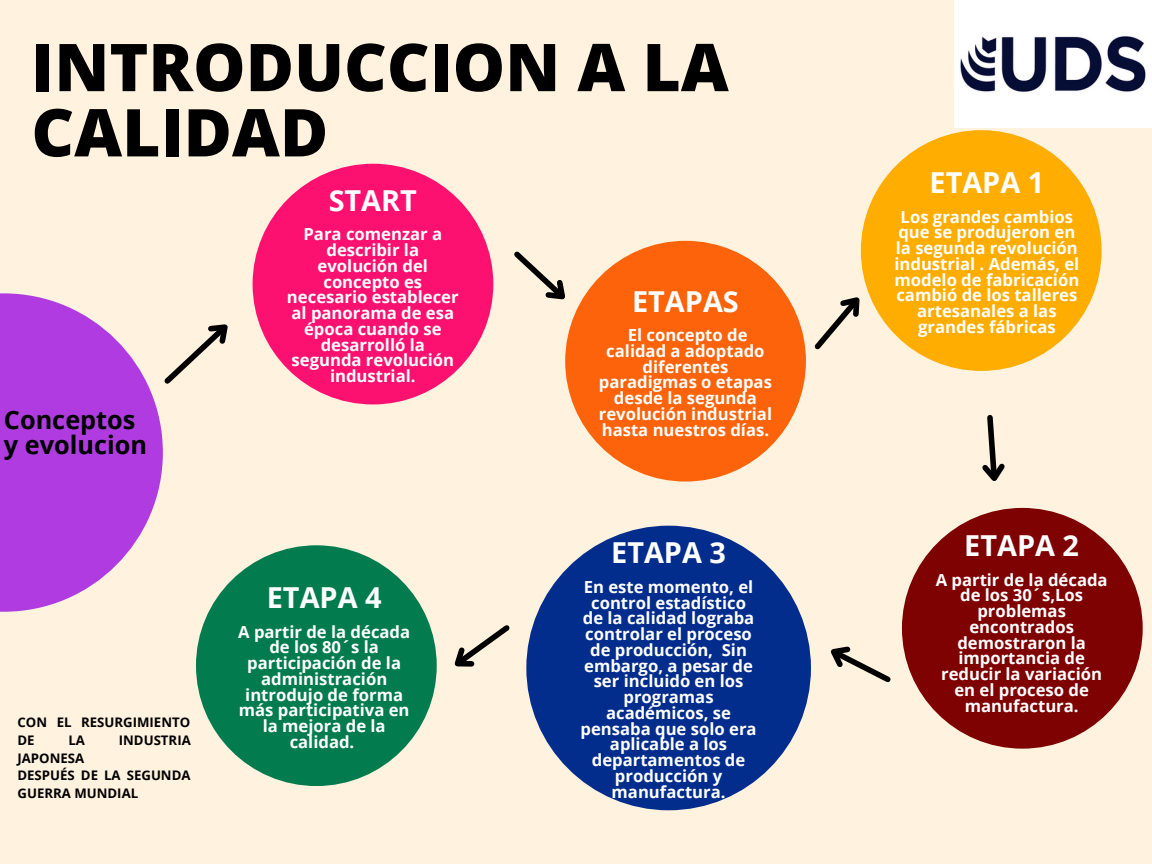
<style>
.page{position:relative;width:1152px;height:864px;background:#fff3e0}
.page>*{position:absolute;margin:0;border:0;box-sizing:border-box;transform-origin:0 0}
.t1{font:800 66px/65.2px "Open Sans";color:#000}
.t2{font:700 28.8px "Open Sans";color:#fff}
.t3{font:700 25.35px/25.2px "Open Sans";color:#000}
.t4{font:700 16.65px/15.8px "Open Sans";color:#fff;text-align:center}
.t5{font:700 13.2px/17.5px "Open Sans";color:#000}
</style>
<div class="page">
<div style="left:253px;top:164px;width:240px;height:240px;background:#fc1170;border-radius:50%"></div>
<div style="left:565px;top:241px;width:241px;height:241px;background:#fd630a;border-radius:50%"></div>
<div style="left:861px;top:130px;width:241px;height:241px;background:#ffad01;border-radius:50%"></div>
<div style="left:196px;top:545px;width:241px;height:241px;background:#027c4f;border-radius:50%"></div>
<div style="left:526px;top:526px;width:285px;height:284px;background:#022d8c;border-radius:50%"></div>
<div style="left:902px;top:508px;width:241px;height:241px;background:#7f0203;border-radius:50%"></div>
<svg style="left:164px;top:324px;width:64px;height:60px"></svg>
<svg style="left:514px;top:251px;width:66px;height:64px"></svg>
<svg style="left:814px;top:282px;width:61px;height:68px"></svg>
<svg style="left:0;top:293px;width:163px;height:319px;fill:#b03ce1"></svg>
<img style="left:955px;top:0;width:197px;height:127px">
<svg style="left:982px;top:415px;width:23px;height:66px"></svg>
<svg style="left:830px;top:646px;width:61px;height:37px"></svg>
<svg style="left:454px;top:625px;width:56px;height:42px"></svg>
<h1 class="t1" style="left:31px;top:33px;width:699px">INTRODUCCION A LA<br>CALIDAD</h1>
<h3 class="t3" style="left:4px;top:406px;width:145px">Conceptos y evolucion</h3>
<h2 class="t2" style="left:329px;top:180px;width:90px">START</h2>
<p class="t4" style="left:287px;top:226px;width:173px">Para comenzar a describir la evolución del concepto es necesario establecer al panorama de esa época cuando se desarrolló la segunda revolución industrial.</p>
<p class="t5" style="left:17px;top:713px;width:174px">CON EL RESURGIMIENTO<br>DE</p>
<p class="t5" style="left:68px;top:731px;width:18px">LA</p>
<p class="t5" style="left:119px;top:731px;width:73px">INDUSTRIA</p>
<p class="t5" style="left:17px;top:749px;width:175px">JAPONESA<br>DESPUÉS DE LA SEGUNDA<br>GUERRA MUNDIAL</p>
<h2 class="t2" style="left:267px;top:577px;width:116px">ETAPA 4</h2>
<p class="t4" style="left:238px;top:623px;width:174px">A partir de la década de los 80´s la participación de la administración introdujo de forma más participativa en la mejora de la calidad.</p>
<h2 class="t2" style="left:632px;top:281px;width:108px">ETAPAS</h2>
<p class="t4" style="left:599px;top:327px;width:175px">El concepto de calidad a adoptado diferentes paradigmas o etapas desde la segunda revolución industrial hasta nuestros días.</p>
<h2 class="t2" style="left:611px;top:532px;width:116px">ETAPA 3</h2>
<p class="t4" style="left:581px;top:578px;width:178px">En este momento, el control estadístico de la calidad lograba controlar el proceso de producción, Sin embargo, a pesar de ser incluido en los programas académicos, se pensaba que solo era aplicable a los departamentos de producción y manufactura.</p>
<h2 class="t2" style="left:930px;top:162px;width:116px">ETAPA 1</h2>
<p class="t4" style="left:894px;top:208px;width:186px">Los grandes cambios que se produjeron en la segunda revolución industrial . Además, el modelo de fabricación cambió de los talleres artesanales a las grandes fábricas</p>
<h2 class="t2" style="left:964px;top:525px;width:116px">ETAPA 2</h2>
<p class="t4" style="left:936px;top:571px;width:174px">A partir de la década de los 30´s,Los problemas encontrados demostraron la importancia de reducir la variación en el proceso de manufactura.</p>
</div>
